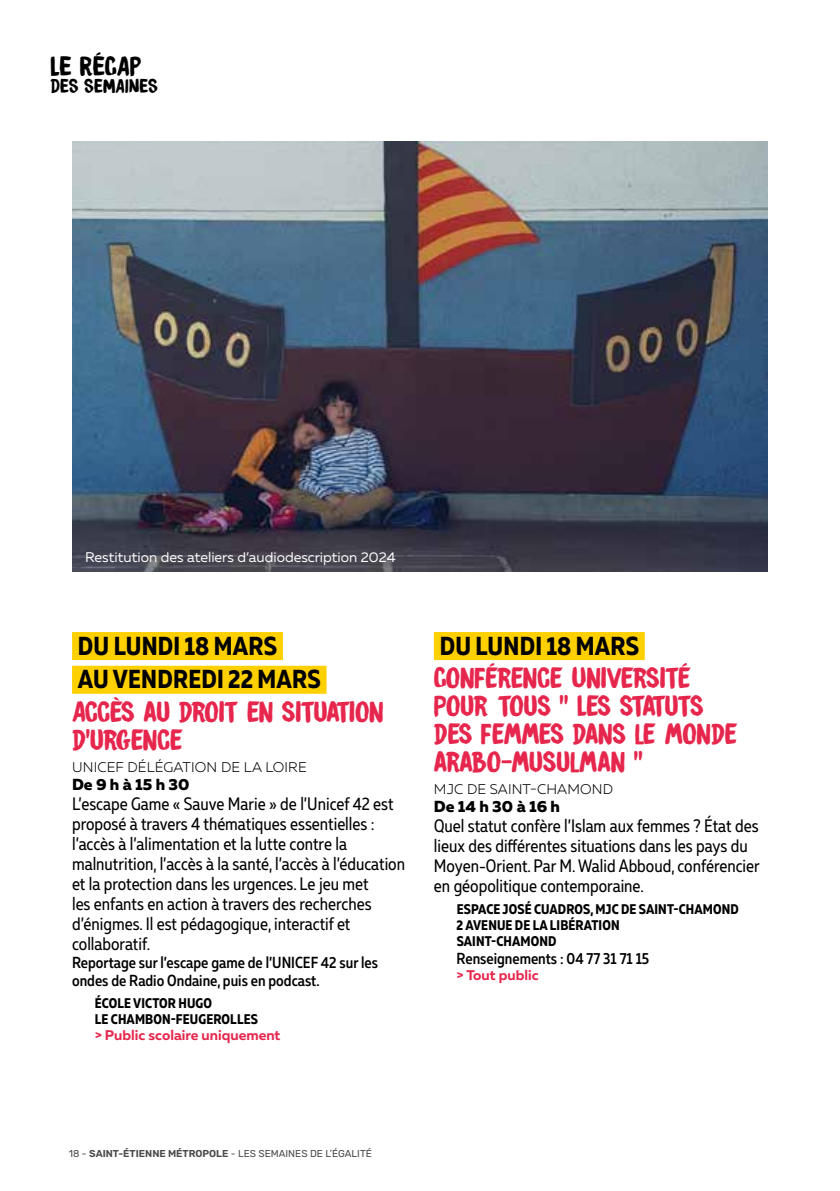
<style>
.page{position:relative;width:840px;height:1191px;background:#fff}
.page>*{position:absolute;margin:0;border:0;box-sizing:border-box;transform-origin:0 0}
.t1{font:26px/28px "DK Brush Crush";letter-spacing:-.025em;color:#e6264c}
.t2{font:700 26px/33.6px "Muller Narrow";letter-spacing:.01em;color:#000}
.t3{font:24.4px "DK Brush Crush";letter-spacing:-.01em;color:#000}
.t4{font:18px/20px "Muller Narrow";color:#000}
.t5{font:17.4px "DK Brush Crush";letter-spacing:.01em;color:#000}
.t6{font:500 16px/18px "Muller Narrow";color:#000}
.t7{font:800 16px "Muller";color:#000}
.t8{font:700 14px/16px "Muller Narrow";letter-spacing:.01em;color:#000}
.t9{font:14px "Muller";color:#fff}
.t10{font:300 14px "Muller";letter-spacing:.01em;color:#000}
.t11{font:700 14px "Muller";color:#e6264c}
.t12{font:10px "Rubik";color:#4a4a49}
.s1{font-weight:600}
</style>
<div class="page">
<div style="left:72px;top:632px;width:211px;height:28px;background:#ffd000"></div>
<div style="left:72px;top:665px;width:254px;height:28px;background:#ffd000"></div>
<div style="left:433px;top:632px;width:211px;height:28px;background:#ffd000"></div>
<img style="left:72px;top:142px;width:694px;height:429px">
<h2 class="t3" style="left:50px;top:49px;width:93px">LE RÉCAP</h2>
<p class="t5" style="left:50px;top:73px;width:109px">DES SEMAINES</p>
<p class="t9" style="left:85px;top:549px;width:312px">Restitution des ateliers d’audiodescription 2024</p>
<h1 class="t2" style="left:78px;top:629px;width:244px">DU LUNDI 18 MARS<br>AU VENDREDI 22 MARS</h1>
<h1 class="t1" style="left:72px;top:697px;width:313px">ACCÈS AU DROIT EN SITUATION<br>D’URGENCE</h1>
<p class="t10" style="left:72px;top:758px;width:236px">UNICEF DÉLÉGATION DE LA LOIRE</p>
<p class="t7" style="left:72px;top:774px;width:119px">De 9 h à 15 h 30</p>
<p class="t4" style="left:72px;top:793px;width:334px">L’escape Game « Sauve Marie » de l’Unicef 42 est proposé à travers 4 thématiques essentielles : l’accès à l’alimentation et la lutte contre la malnutrition, l’accès à la santé, l’accès à l’éducation et la protection dans les urgences. Le jeu met<br>les enfants en action à travers des recherches d’énigmes. Il est pédagogique, interactif et collaboratif.</p>
<p class="t6" style="left:72px;top:953px;width:307px">Reportage sur l’escape game de l’UNICEF 42 sur les ondes de Radio Ondaine, puis en podcast.</p>
<p class="t8" style="left:95px;top:994px;width:164px">ÉCOLE VICTOR HUGO<br>LE CHAMBON-FEUGEROLLES</p>
<p class="t11" style="left:95px;top:1026px;width:187px">&gt; Public scolaire uniquement</p>
<h1 class="t2" style="left:439px;top:629px;width:201px">DU LUNDI 18 MARS</h1>
<h1 class="t1" style="left:433px;top:663px;width:305px">CONFÉRENCE UNIVERSITÉ<br>POUR TOUS " LES STATUTS<br>DES FEMMES DANS LE MONDE<br>ARABO-MUSULMAN "</h1>
<p class="t10" style="left:433px;top:781px;width:180px">MJC DE SAINT-CHAMOND</p>
<p class="t7" style="left:433px;top:796px;width:128px">De 14 h 30 à 16 h</p>
<p class="t4" style="left:433px;top:816px;width:327px">Quel statut confère l’Islam aux femmes ? État des lieux des différentes situations dans les pays du Moyen-Orient. Par M. Walid Abboud, conférencier en géopolitique contemporaine.</p>
<p class="t8" style="left:456px;top:901px;width:283px">ESPACE JOSÉ CUADROS, MJC DE SAINT-CHAMOND<br>2 AVENUE DE LA LIBÉRATION<br>SAINT-CHAMOND</p>
<p class="t6" style="left:456px;top:949px;width:194px">Renseignements : 04 77 31 71 15</p>
<p class="t11" style="left:456px;top:966px;width:84px">&gt; Tout public</p>
<p class="t12" style="left:69px;top:1147px;width:304px">18 - <span class="s1">SAINT-ÉTIENNE MÉTROPOLE</span> - LES SEMAINES DE L’ÉGALITÉ</p>
</div>
